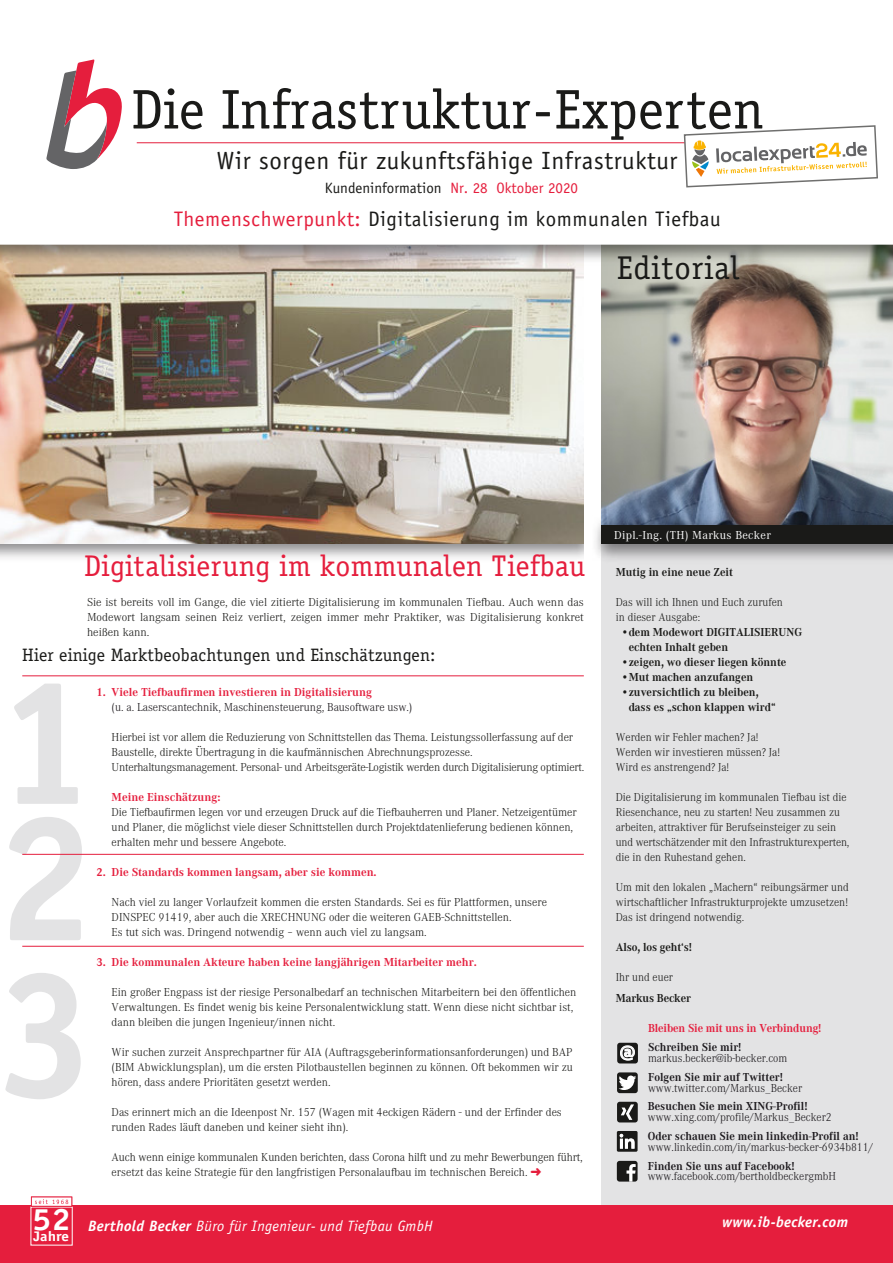
<style>
.page{position:relative;width:893px;height:1263px;background:#fff}
.page>*{position:absolute;margin:0;border:0;box-sizing:border-box;transform-origin:0 0}
.t1{font:700 180px/136.4px "Officina Serif";color:#e3e3e4}
.t2{font:55.95px "Officina Serif";color:#1a1a18}
.t3{font:33px "Officina Serif";letter-spacing:.025em;color:#1a1a18}
.t4{font:700 31.8px "Officina San Itc T";color:#fff;scale:1.12 1}
.t5{font:30px "Officina Serif";letter-spacing:.005em;color:#e51e3d}
.t6{font:24.9px "Officina Sans";letter-spacing:.025em;color:#1a1a18}
.t7{font:21px "Officina Sans";letter-spacing:.025em;color:#1a1a18}
.t8{font:18px "Officina Serif";letter-spacing:.005em;color:#1a1a18}
.t9{font:italic 15px "Officina Sans";letter-spacing:.02em;color:#fff}
.t10{font:15px "Officina Sans";color:#1a1a18}
.t11{font:italic 700 15px "Officina Sans";letter-spacing:.025em;color:#fff}
.t12{font:700 14.25px "Officina San Itc T";color:#fff;scale:1.12 1}
.t13{font:300 12px/15px "Corporate A";color:#1a1a18}
.t14{font:300 12px/15px "Corporate A";color:#1a1a18;scale:.95 1}
.t15{font:700 12px/15px "Corporate A";color:#1a1a18;scale:.95 1}
.t16{font:300 12px/10.8px "Corporate A";color:#1b181c;scale:.95 1}
.t17{font:700 12px "Corporate A";color:#e51e3d}
.t18{font:700 12px "Corporate A";color:#1b181c;scale:.95 1}
.t19{font:300 12px "Corporate A";color:#1b181c}
.t20{font:700 12px "Corporate A";color:#e51e3d;scale:.95 1}
.t21{font:12px "Corporate A";letter-spacing:.025em;color:#fff}
.s1{color:#e51e3d}
.s2{font-family:"Corbel";font-weight:700;font-size:16.5px;color:#fff}
.s3{font-weight:700}
</style>
<div class="page">
<div style="left:602px;top:525px;width:291px;height:686px;background:#e3e3e4"></div>
<img style="left:602px;top:306px;width:291px;height:165px">
<img style="left:595px;top:471px;width:298px;height:134px">
<div style="left:602px;top:525px;width:291px;height:18px;background:#1a1a18"></div>
<img style="left:0;top:306px;width:584px;height:238px">
<div style="left:0;top:1205px;width:893px;height:58px;background:#e51e3d"></div>
<svg style="left:31px;top:1196px;width:41px;height:10px"></svg>
<img style="left:0;top:245px;width:893px;height:61px">
<svg style="left:46px;top:59px;width:76px;height:110px"></svg>
<hr style="left:137px;top:142px;width:620px;height:1px;background:#e51e3d">
<svg style="left:683px;top:125px;width:195px;height:63px"></svg>
<div style="left:617px;top:1043px;width:21px;height:20px;background:#1a1a18;border-radius:3px"></div>
<svg style="left:620px;top:1045px;width:15px;height:15px"></svg>
<div style="left:617px;top:1102px;width:21px;height:20px;background:#1a1a18;border-radius:3px"></div>
<svg style="left:621px;top:1104px;width:13px;height:16px"></svg>
<svg style="left:617px;top:1131px;width:21px;height:21px"></svg>
<div style="left:617px;top:1072px;width:21px;height:21px;background:#1a1a18;border-radius:3px"></div>
<svg style="left:618px;top:1075px;width:18px;height:15px"></svg>
<div style="left:617px;top:1161px;width:21px;height:20px;background:#1a1a18;border-radius:3px"></div>
<svg style="left:626px;top:1164px;width:10px;height:17px"></svg>
<hr style="left:22px;top:854px;width:562px;height:1px;background:#e51e3d">
<hr style="left:22px;top:946px;width:562px;height:1px;background:#e51e3d">
<hr style="left:22px;top:675px;width:562px;height:1px;background:#e51e3d">
<h2 class="t2" style="left:131px;top:88px;width:634px">Die Infrastruktur-Experten</h2>
<h3 class="t6" style="left:217px;top:151px;width:462px">Wir sorgen für zukunftsfähige Infrastruktur</h3>
<h3 class="t7" style="left:174px;top:211px;width:548px"><span class="s1">Themenschwerpunkt:</span> Digitalisierung im kommunalen Tiefbau</h3>
<p class="t10" style="left:325px;top:182px;width:255px">Kundeninformation <span class="s1">Nr. 28 Oktober 2020</span></p>
<h3 class="t3" style="left:617px;top:255px;width:124px">Editorial</h3>
<h3 class="t5" style="left:84px;top:554px;width:502px">Digitalisierung im kommunalen Tiefbau</h3>
<p class="t13" style="left:87px;top:594px;width:498px;text-align:justify">Sie ist bereits voll im Gange, die viel zitierte Digitalisierung im kommunalen Tiefbau. Auch wenn das Modewort langsam seinen Reiz verliert, zeigen immer mehr Praktiker, was Digitalisierung konkret heißen kann.</p>
<h3 class="t8" style="left:22px;top:647px;width:415px">Hier einige Marktbeobachtungen und Einschätzungen:</h3>
<h1 class="t1" style="left:-4px;top:673px;width:102px">1<br>2</h1>
<h1 class="t1" style="left:-4px;top:966px;width:102px">3</h1>
<p class="t17" style="left:97px;top:687px;width:277px">1. Viele Tiefbaufirmen investieren in Digitalisierung</p>
<p class="t19" style="left:112px;top:700px;width:302px">(u. a. Laserscantechnik, Maschinensteuerung, Bausoftware usw.)</p>
<p class="t13" style="left:112px;top:729px;width:474px">Hierbei ist vor allem die Reduzierung von Schnittstellen das Thema. Leistungssollerfassung auf der<br>Baustelle, direkte Übertragung in die kaufmännischen Abrechnungsprozesse.<br>Unterhaltungsmanagement. Personal- und Arbeitsgeräte-Logistik werden durch Digitalisierung optimiert.</p>
<p class="t17" style="left:112px;top:792px;width:110px">Meine Einschätzung:</p>
<p class="t13" style="left:112px;top:804px;width:467px">Die Tiefbaufirmen legen vor und erzeugen Druck auf die Tiefbauherren und Planer. Netzeigentümer und Planer, die möglichst viele dieser Schnittstellen durch Projektdatenlieferung bedienen können, erhalten mehr und bessere Angebote.</p>
<p class="t17" style="left:97px;top:867px;width:282px">2. Die Standards kommen langsam, aber sie kommen.</p>
<p class="t13" style="left:112px;top:894px;width:437px">Nach viel zu langer Vorlaufzeit kommen die ersten Standards. Sei es für Plattformen, unsere<br>DINSPEC 91419, aber auch die XRECHNUNG oder die weiteren GAEB-Schnittstellen.<br>Es tut sich was. Dringend notwendig – wenn auch viel zu langsam.</p>
<p class="t17" style="left:97px;top:957px;width:382px">3. Die kommunalen Akteure haben keine langjährigen Mitarbeiter mehr.</p>
<p class="t13" style="left:112px;top:984px;width:466px">Ein großer Engpass ist der riesige Personalbedarf an technischen Mitarbeitern bei den öffentlichen<br>Verwaltungen. Es findet wenig bis keine Personalentwicklung statt. Wenn diese nicht sichtbar ist, dann bleiben die jungen Ingenieur/innen nicht.</p>
<p class="t13" style="left:112px;top:1044px;width:463px;text-align:justify">Wir suchen zurzeit Ansprechpartner für AIA (Auftragsgeberinformationsanforderungen) und BAP (BIM Abwicklungsplan), um die ersten Pilotbaustellen beginnen zu können. Oft bekommen wir zu hören, dass andere Prioritäten gesetzt werden.</p>
<p class="t13" style="left:112px;top:1104px;width:452px">Das erinnert mich an die Ideenpost Nr. 157 (Wagen mit 4eckigen Rädern - und der Erfinder des runden Rades läuft daneben und keiner sieht ihn).</p>
<p class="t13" style="left:112px;top:1149px;width:473px">Auch wenn einige kommunalen Kunden berichten, dass Corona hilft und zu mehr Bewerbungen führt, ersetzt das keine Strategie für den langfristigen Personalaufbau im technischen Bereich. <span class="s1">➜</span></p>
<p class="t21" style="left:614px;top:530px;width:158px">Dipl.-Ing. (TH) Markus Becker</p>
<p class="t15" style="left:616px;top:565px;width:125px">Mutig in eine neue Zeit</p>
<p class="t14" style="left:616px;top:594px;width:177px">Das will ich Ihnen und Euch zurufen in dieser Ausgabe:</p>
<p class="t15" style="left:629px;top:625px;width:184px;text-indent:-8px">• dem Modewort DIGITALISIERUNG echten Inhalt geben</p>
<p class="t15" style="left:621px;top:655px;width:175px">• zeigen, wo dieser liegen könnte</p>
<p class="t15" style="left:621px;top:670px;width:141px">• Mut machen anzufangen</p>
<p class="t15" style="left:629px;top:685px;width:156px;text-indent:-8px">• zuversichtlich zu bleiben, dass es „schon klappen wird“</p>
<p class="t14" style="left:616px;top:729px;width:174px">Werden wir Fehler machen? Ja!<br>Werden wir investieren müssen? Ja!<br>Wird es anstrengend? Ja!</p>
<p class="t14" style="left:616px;top:789px;width:247px">Die Digitalisierung im kommunalen Tiefbau ist die Riesenchance, neu zu starten! Neu zusammen zu arbeiten, attraktiver für Berufseinsteiger zu sein und wertschätzender mit den Infrastrukturexperten, die in den Ruhestand gehen.</p>
<p class="t14" style="left:616px;top:879px;width:247px;text-align:justify">Um mit den lokalen „Machern“ reibungsärmer und wirtschaftlicher Infrastrukturprojekte umzusetzen!<br>Das ist dringend notwendig.</p>
<p class="t15" style="left:616px;top:940px;width:82px">Also, los geht‘s!</p>
<p class="t14" style="left:616px;top:969px;width:62px">Ihr und euer</p>
<p class="t15" style="left:616px;top:991px;width:81px">Markus Becker</p>
<p class="t20" style="left:648px;top:1024px;width:184px">Bleiben Sie mit uns in Verbindung!</p>
<p class="t18" style="left:648px;top:1073px;width:143px">Folgen Sie mir auf Twitter!</p>
<p class="t16" style="left:648px;top:1083px;width:164px">www.twitter.com/Markus_Becker</p>
<p class="t18" style="left:648px;top:1102px;width:170px">Besuchen Sie mein XING-Profil!</p>
<p class="t16" style="left:648px;top:1112px;width:195px">www.xing.com/profile/Markus_Becker2</p>
<p class="t18" style="left:648px;top:1131px;width:223px">Oder schauen Sie mein linkedin-Profil an!</p>
<p class="t16" style="left:648px;top:1141px;width:240px">www.linkedin.com/in/markus-becker-6934b811/</p>
<p class="t18" style="left:648px;top:1161px;width:156px">Finden Sie uns auf Facebook!</p>
<p class="t16" style="left:648px;top:1171px;width:200px">www.facebook.com/bertholdbeckergmbH</p>
<p class="t16" style="left:648px;top:1042px;width:148px;text-indent:-29px"><span class="s2">@</span> <span class="s3">Schreiben Sie mir! </span>markus.becker@ib-becker.com</p>
<h3 class="t4" style="left:33px;top:1200px;width:35px">52</h3>
<p class="t12" style="left:34px;top:1228px;width:33px">Jahre</p>
<p class="t9" style="left:88px;top:1220px;width:346px"><span class="s3">Berthold Becker</span> Büro für Ingenieur- und Tiefbau GmbH</p>
<p class="t11" style="left:722px;top:1213px;width:128px">www.ib-becker.com</p>
</div>
